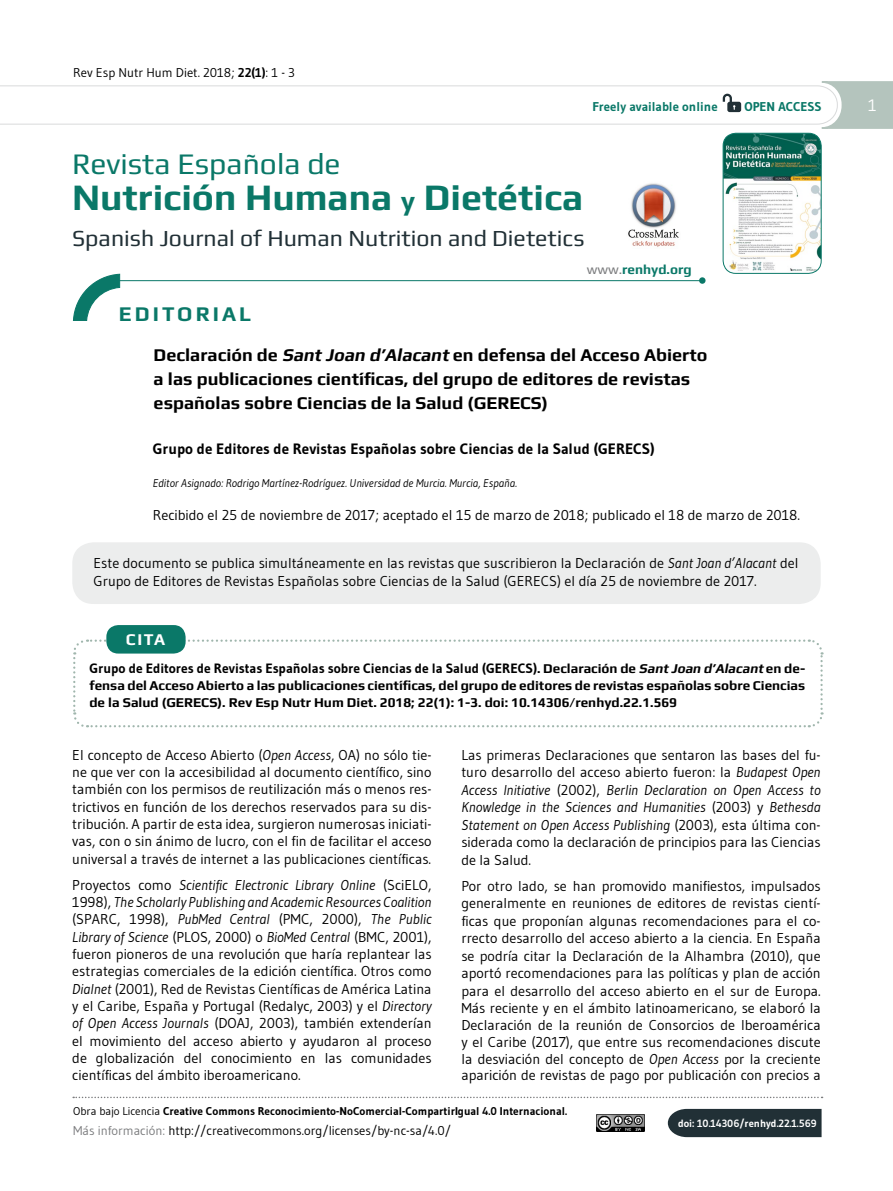
<style>
.page{position:relative;width:893px;height:1191px;background:#fff}
.page>*{position:absolute;margin:0;border:0;box-sizing:border-box;transform-origin:0 0}
.t1{font:700 37.5px "Play";color:#0a7868}
.t2{font:30px "Play";color:#0a7868}
.t3{font:23.1px "Play";color:#213036}
.t4{font:700 21px "Play";letter-spacing:.15em;color:#0a7868}
.t5{font:700 18px/24px "Play";color:#000}
.t6{font:700 16.5px "Play";color:#fff}
.t7{font:16.5px "Gudea";color:#fff}
.t8{font:700 15px "Gudea";color:#000}
.t9{font:14.25px/17.4px "Gudea";color:#000;text-align:justify}
.t10{font:700 13.5px/17.2px "Play";color:#000}
.t11{font:700 13.5px "Gudea";color:#000}
.t12{font:700 13.5px "Play";color:#0a7868}
.t13{font:12.75px "Gudea";color:#000}
.t14{font:700 12.75px "Gudea";color:#0a7868}
.t15{font:700 11.25px "Gudea";color:#000}
.t16{font:italic 11.25px "Gudea";color:#000}
.t17{font:700 10.5px "Gudea";color:#fff}
.s1{font-weight:700}
.s2{font-size:27px}
.s3{font-weight:400;color:#7b7c7e}
.s4{font-style:italic}
.s5{font-family:"Play"}
.s6{font-family:"Play";font-style:italic}
.s7{font-weight:400}
.s8{color:#7b7c7e}
</style>
<div class="page">
<svg style="left:668px;top:1108px;width:154px;height:29px;background:#2d3c41"></svg>
<img style="left:723px;top:133px;width:98px;height:140px">
<div style="left:723px;top:133px;width:99px;height:141px;border:1px solid #0a7868;border-radius:13px"></div>
<svg style="left:73px;top:1096px;width:750px;height:2px"></svg>
<hr style="left:106px;top:280px;width:595px;height:1px;background:#0a7868">
<svg style="left:72px;top:273px;width:49px;height:48px"></svg>
<div style="left:699px;top:277px;width:6px;height:7px;background:#0a7868;border-radius:50%"></div>
<svg style="left:0;top:81px;width:893px;height:48px"></svg>
<img style="left:597px;top:1115px;width:47px;height:16px">
<img style="left:628px;top:183px;width:51px;height:64px">
<svg style="left:73px;top:639px;width:751px;height:89px"></svg>
<div style="left:106px;top:625px;width:80px;height:28px;background:#0a7868;border-radius:12px"></div>
<div style="left:72px;top:542px;width:749px;height:62px;background:#eceded;border-radius:21px"></div>
<p class="t13" style="left:73px;top:65px;width:223px">Rev Esp Nutr Hum Diet. 2018; <span class="s1">22(1)</span>: 1 - 3</p>
<p class="t14" style="left:592px;top:99px;width:127px">Freely available online</p>
<p class="t14" style="left:744px;top:98px;width:79px">OPEN ACCESS</p>
<h2 class="t2" style="left:72px;top:146px;width:270px">Revista Española de</h2>
<h1 class="t1" style="left:72px;top:175px;width:513px">Nutrición Humana <span class="s2">y</span> Dietética</h1>
<h3 class="t3" style="left:72px;top:224px;width:514px">Spanish Journal of Human Nutrition and Dietetics</h3>
<h3 class="t4" style="left:119px;top:301px;width:134px">EDITORIAL</h3>
<p class="t12" style="left:587px;top:262px;width:106px"><span class="s3">www.</span>renhyd.org</p>
<p class="t5" style="left:154px;top:342px;width:555px">Declaración de <span class="s4">Sant Joan d’Alacant</span> en defensa del Acceso Abierto a las publicaciones científicas, del grupo de editores de revistas españolas sobre Ciencias de la Salud (GERECS)</p>
<p class="t8" style="left:153px;top:439px;width:503px">Grupo de Editores de Revistas Españolas sobre Ciencias de la Salud (GERECS)</p>
<p class="t16" style="left:153px;top:476px;width:366px">Editor Asignado: Rodrigo Martínez-Rodríguez. Universidad de Murcia. Murcia, España.</p>
<p class="t9" style="left:153px;top:506px;width:648px">Recibido el 25 de noviembre de 2017; aceptado el 15 de marzo de 2018; publicado el 18 de marzo de 2018.</p>
<p class="t9" style="left:94px;top:553px;width:706px;line-height:18px">Este documento se publica simultáneamente en las revistas que suscribieron la Declaración de <span class="s4">Sant Joan d’Alacant</span> del<br>Grupo de Editores de Revistas Españolas sobre Ciencias de la Salud (GERECS) el día 25 de noviembre de 2017.</p>
<p class="t6" style="left:126px;top:630px;width:41px">CITA</p>
<p class="t11" style="left:89px;top:660px;width:717px">Grupo de Editores de Revistas Españolas sobre Ciencias de la Salud (GERECS)<span class="s5">. Declaración de</span> <span class="s6">Sant Joan d’Alacant</span> <span class="s5">en de-</span></p>
<p class="t10" style="left:89px;top:676px;width:717px">fensa del Acceso Abierto a las publicaciones científicas, del grupo de editores de revistas españolas sobre Ciencias de la Salud (GERECS). Rev Esp Nutr Hum Diet. 2018; 22(1): 1-3. doi: 10.14306/renhyd.22.1.569</p>
<p class="t9" style="left:72px;top:745px;width:361px">El concepto de Acceso Abierto (<span class="s4">Open Access</span>, OA) no sólo tie&shy;ne que ver con la accesibilidad al documento científico, sino también con los permisos de reutilización más o menos res&shy;trictivos en función de los derechos reservados para su dis&shy;tribución. A partir de esta idea, surgieron numerosas iniciati&shy;vas, con o sin ánimo de lucro, con el fin de facilitar el acceso universal a través de internet a las publicaciones científicas.</p>
<p class="t9" style="left:72px;top:875px;width:361px">Proyectos como <span class="s4">Scientific Electronic Library Online</span> (SciELO, 1998), <span class="s4">The Scholarly Publishing and Academic Resources Coalition </span>(SPARC, 1998), <span class="s4">PubMed Central</span> (PMC, 2000), <span class="s4">The Public Library of Science</span> (PLOS, 2000) o <span class="s4">BioMed Central</span> (BMC, 2001), fueron pioneros de una revolución que haría replantear las estrategias comerciales de la edición científica. Otros como <span class="s4">Dialnet</span> (2001), Red de Revistas Científicas de América Latina y el Caribe, España y Portugal (Redalyc, 2003) y el <span class="s4">Directory of Open Access Journals</span> (DOAJ, 2003), también extenderían el movimiento del acceso abierto y ayudaron al proceso de globalización del conocimiento en las comunidades científicas del ámbito iberoamericano.</p>
<p class="t9" style="left:461px;top:745px;width:361px">Las primeras Declaraciones que sentaron las bases del fu&shy;turo desarrollo del acceso abierto fueron: la <span class="s4">Budapest Open Access Initiative</span> (2002), <span class="s4">Berlin Declaration on Open Access to Knowledge in the Sciences and Humanities</span> (2003) y <span class="s4">Bethesda Statement on Open Access Publishing</span> (2003), esta última con&shy;siderada como la declaración de principios para las Ciencias de la Salud.</p>
<p class="t9" style="left:461px;top:877px;width:361px">Por otro lado, se han promovido manifiestos, impulsados generalmente en reuniones de editores de revistas cientí&shy;ficas que proponían algunas recomendaciones para el co&shy;rrecto desarrollo del acceso abierto a la ciencia. En España se podría citar la Declaración de la Alhambra (2010), que aportó recomendaciones para las políticas y plan de acción para el desarrollo del acceso abierto en el sur de Europa.<br>Más reciente y en el ámbito latinoamericano, se elaboró la Declaración de la reunión de Consorcios de Iberoamérica y el Caribe (2017), que entre sus recomendaciones discute la desviación del concepto de <span class="s4">Open Access</span> por la creciente aparición de revistas de pago por publicación con precios a</p>
<p class="t15" style="left:73px;top:1104px;width:495px"><span class="s7">Obra bajo Licencia</span> Creative Commons Reconocimiento-NoComercial-CompartirIgual 4.0 Internacional.</p>
<p class="t13" style="left:73px;top:1122px;width:379px"><span class="s8">Más información:</span> http://creativecommons.org/licenses/by-nc-sa/4.0/</p>
<p class="t17" style="left:678px;top:1117px;width:140px">doi: 10.14306/renhyd.22.1.569</p>
<p class="t7" style="left:868px;top:95px;width:10px">1</p>
</div>
